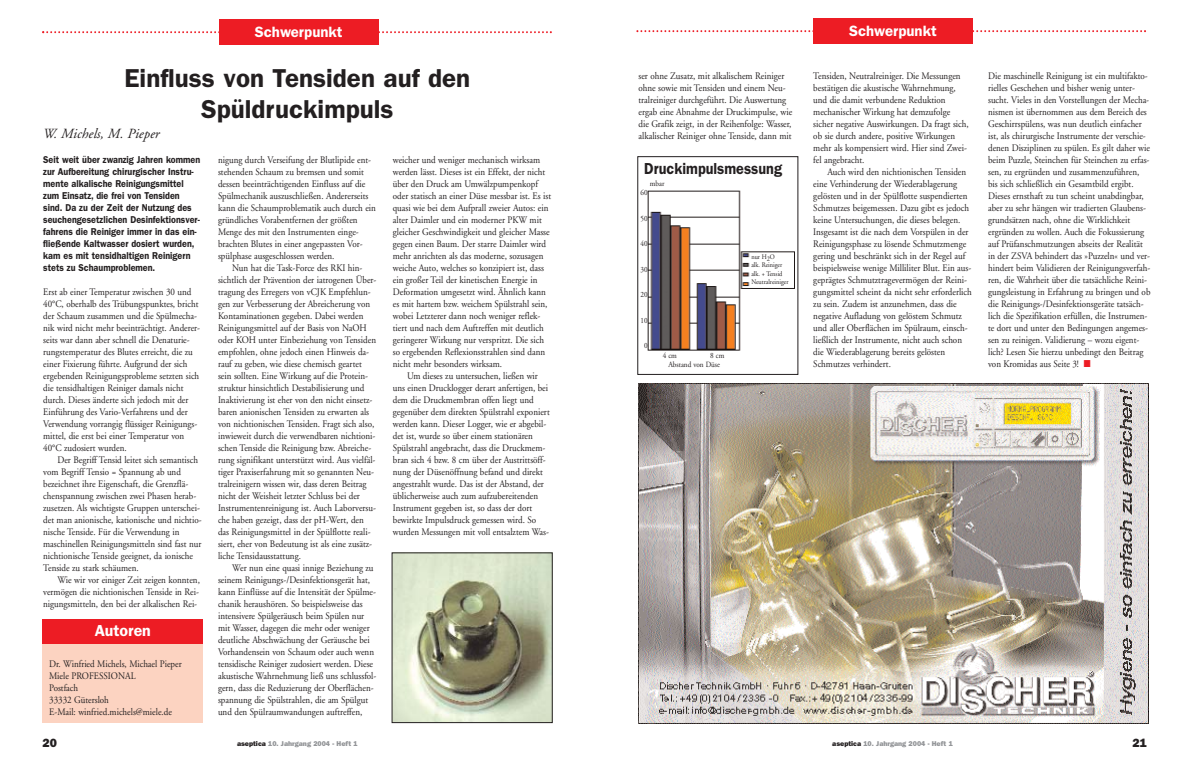
<style>
.page{position:relative;width:1191px;height:765px;background:#fff}
.page>*{position:absolute;margin:0;border:0;box-sizing:border-box;transform-origin:0 0}
.t1{font:600 26px/31.2px "Franklin Gothic";color:#231f20;text-align:center}
.t2{font:600 16px "Franklin Gothic";color:#231f20;scale:.9 1}
.t3{font:600 16px "Franklin Gothic";color:#fff}
.t4{font:600 15px "Franklin Gothic";color:#fff}
.t5{font:italic 14px "Adobe Garamond";color:#231f20}
.t6{font:800 12px "Franklin Gothic";color:#231f20}
.t7{font:10px/12px "Adobe Garamond";color:#231f20;scale:.9 1}
.t8{font:600 10px/12px "Franklin Gothic";color:#231f20;scale:.9 1}
.t9{font:8px/9px "Adobe Garamond";color:#231f20;scale:.9 1}
.t10{font:800 7px "Franklin Gothic";color:#939598}
.t11{font:7px/8.5px "Adobe Garamond";color:#231f20;scale:.9 1}
.s1{color:#231f20}
.s2{color:#ed1c24}
</style>
<div class="page">
<svg style="left:636px;top:30px;width:510px;height:2px"></svg>
<div style="left:813px;top:19px;width:160px;height:25px;background:#ed1c24"></div>
<svg style="left:42px;top:31px;width:510px;height:2px"></svg>
<div style="left:219px;top:20px;width:160px;height:25px;background:#ed1c24"></div>
<div style="left:43px;top:623px;width:160px;height:100px;background:#fcd3c1"></div>
<div style="left:43px;top:620px;width:160px;height:24px;background:#ed1c24"></div>
<img style="left:647px;top:190px;width:147px;height:161px">
<div style="left:638px;top:156px;width:160px;height:219px;border:1px solid #231f20"></div>
<img style="left:394px;top:555px;width:156px;height:166px">
<img style="left:638px;top:384px;width:510px;height:340px">
<h3 class="t4" style="left:255px;top:26px;width:89px">Schwerpunkt</h3>
<h1 class="t1" style="left:125px;top:65px;width:347px">Einfluss von Tensiden auf den<br>Spüldruckimpuls</h1>
<h3 class="t5" style="left:43px;top:128px;width:118px">W. Michels, M. Pieper</h3>
<p class="t8" style="left:43px;top:155px;width:176px">Seit weit über zwanzig Jahren kommen zur Aufbereitung chirurgischer Instru&shy;mente alkalische Reinigungsmittel zum Einsatz, die frei von Tensiden sind. Da zu der Zeit der Nutzung des seuchengesetzlichen Desinfektionsver&shy;fahrens die Reiniger immer in das ein&shy;fließende Kaltwasser dosiert wurden, kam es mit tensidhaltigen Reinigern stets zu Schaumproblemen.</p>
<p class="t7" style="left:43px;top:287px;width:176px">Erst ab einer Temperatur zwischen 30 und 40°C, oberhalb des Trübungspunktes, bricht der Schaum zusammen und die Spülmecha&shy;nik wird nicht mehr beeinträchtigt. Anderer&shy;seits war dann aber schnell die Denaturie&shy;rungstemperatur des Blutes erreicht, die zu einer Fixierung führte. Aufgrund der sich ergebenden Reinigungsprobleme setzten sich die tensidhaltigen Reiniger damals nicht durch. Dieses änderte sich jedoch mit der Einführung des Vario-Verfahrens und der Verwendung vorrangig flüssiger Reinigungs&shy;mittel, die erst bei einer Temperatur von 40°C zudosiert wurden.</p>
<p class="t7" style="left:43px;top:455px;width:178px;text-indent:14px">Der Begriff Tensid leitet sich semantisch vom Begriff Tensio = Spannung ab und bezeichnet ihre Eigenschaft, die Grenzflä&shy;chenspannung zwischen zwei Phasen herab&shy;zusetzen. Als wichtigste Gruppen unterschei&shy;det man anionische, kationische und nichtio&shy;nische Tenside. Für die Verwendung in maschinellen Reinigungsmitteln sind fast nur nichtionische Tenside geeignet, da ionische Tenside zu stark schäumen.</p>
<p class="t7" style="left:43px;top:575px;width:176px;text-align:justify;text-indent:14px">Wie wir vor einiger Zeit zeigen konnten, vermögen die nichtionischen Tenside in Rei&shy;nigungsmitteln, den bei der alkalischen Rei-</p>
<h2 class="t3" style="left:95px;top:625px;width:58px">Autoren</h2>
<p class="t7" style="left:49px;top:659px;width:149px">Dr. Winfried Michels, Michael Pieper<br>Miele PROFESSIONAL<br>Postfach<br>33332 Gütersloh<br>E-Mail: winfried.michels@miele.de</p>
<p class="t7" style="left:218px;top:155px;width:177px">nigung durch Verseifung der Blutlipide ent&shy;stehenden Schaum zu bremsen und somit dessen beeinträchtigenden Einfluss auf die Spülmechanik auszuschließen. Andererseits kann die Schaumproblematik auch durch ein gründliches Vorabentfernen der größten Menge des mit den Instrumenten einge&shy;brachten Blutes in einer angepassten Vor&shy;spülphase ausgeschlossen werden.</p>
<p class="t7" style="left:218px;top:263px;width:178px;text-indent:14px">Nun hat die Task-Force des RKI hin&shy;sichtlich der Prävention der iatrogenen Über&shy;tragung des Erregers von vCJK Empfehlun&shy;gen zur Verbesserung der Abreicherung von Kontaminationen gegeben. Dabei werden Reinigungsmittel auf der Basis von NaOH oder KOH unter Einbeziehung von Tensiden empfohlen, ohne jedoch einen Hinweis da&shy;rauf zu geben, wie diese chemisch geartet sein sollten. Eine Wirkung auf die Protein&shy;struktur hinsichtlich Destabilisierung und Inaktivierung ist eher von den nicht einsetz&shy;baren anionischen Tensiden zu erwarten als von nichtionischen Tensiden. Fragt sich also, inwieweit durch die verwendbaren nichtioni&shy;schen Tenside die Reinigung bzw. Abreiche&shy;rung signifikant unterstützt wird. Aus vielfäl&shy;tiger Praxiserfahrung mit so genannten Neu&shy;tralreinigern wissen wir, dass deren Beitrag nicht der Weisheit letzter Schluss bei der Instrumentenreinigung ist. Auch Laborversu&shy;che haben gezeigt, dass der pH-Wert, den das Reinigungsmittel in der Spülflotte reali&shy;siert, eher von Bedeutung ist als eine zusätz&shy;liche Tensidausstattung.</p>
<p class="t7" style="left:218px;top:563px;width:177px;text-indent:14px">Wer nun eine quasi innige Beziehung zu seinem Reinigungs-/Desinfektionsgerät hat, kann Einflüsse auf die Intensität der Spülme&shy;chanik heraushören. So beispielsweise das intensivere Spülgeräusch beim Spülen nur mit Wasser, dagegen die mehr oder weniger deutliche Abschwächung der Geräusche bei Vorhandensein von Schaum oder auch wenn tensidische Reiniger zudosiert werden. Diese akustische Wahrnehmung ließ uns schlussfol&shy;gern, dass die Reduzierung der Oberflächen&shy;spannung die Spülstrahlen, die am Spülgut und den Spülraumwandungen auftreffen,</p>
<p class="t6" style="left:43px;top:739px;width:16px">20</p>
<p class="t10" style="left:237px;top:741px;width:122px"><span class="s1">aseptica</span> 10. Jahrgang 2004 - Heft 1</p>
<p class="t7" style="left:393px;top:155px;width:177px">weicher und weniger mechanisch wirksam werden lässt. Dieses ist ein Effekt, der nicht über den Druck am Umwälzpumpenkopf oder statisch an einer Düse messbar ist. Es ist quasi wie bei dem Aufprall zweier Autos: ein alter Daimler und ein moderner PKW mit gleicher Geschwindigkeit und gleicher Masse gegen einen Baum. Der starre Daimler wird mehr anrichten als das moderne, sozusagen weiche Auto, welches so konzipiert ist, dass ein großer Teil der kinetischen Energie in Deformation umgesetzt wird. Ähnlich kann es mit hartem bzw. weichem Spülstrahl sein, wobei Letzterer dann noch weniger reflek&shy;tiert und nach dem Auftreffen mit deutlich geringerer Wirkung nur verspritzt. Die sich so ergebenden Reflexionsstrahlen sind dann nicht mehr besonders wirksam.</p>
<p class="t7" style="left:393px;top:371px;width:176px;text-indent:14px">Um dieses zu untersuchen, ließen wir uns einen Drucklogger derart anfertigen, bei dem die Druckmembran offen liegt und gegenüber dem direkten Spülstrahl exponiert werden kann. Dieser Logger, wie er abgebil&shy;det ist, wurde so über einem stationären Spülstrahl angebracht, dass die Druckmem&shy;bran sich 4 bzw. 8 cm über der Austrittsöff&shy;nung der Düsenöffnung befand und direkt angestrahlt wurde. Das ist der Abstand, der üblicherweise auch zum aufzubereitenden Instrument gegeben ist, so dass der dort bewirkte Impulsdruck gemessen wird. So wurden Messungen mit voll entsalztem Was-</p>
<h3 class="t4" style="left:849px;top:25px;width:89px">Schwerpunkt</h3>
<p class="t7" style="left:639px;top:71px;width:172px">ser ohne Zusatz, mit alkalischem Reiniger ohne sowie mit Tensiden und einem Neu&shy;tralreiniger durchgeführt. Die Auswertung ergab eine Abnahme der Druckimpulse, wie die Grafik zeigt, in der Reihenfolge: Wasser, alkalischer Reiniger ohne Tenside, dann mit</p>
<p class="t7" style="left:813px;top:71px;width:174px">Tensiden, Neutralreiniger. Die Messungen bestätigen die akustische Wahrnehmung, und die damit verbundene Reduktion mechanischer Wirkung hat demzufolge sicher negative Auswirkungen. Da fragt sich, ob sie durch andere, positive Wirkungen mehr als kompensiert wird. Hier sind Zwei&shy;fel angebracht.</p>
<p class="t7" style="left:813px;top:167px;width:178px;text-indent:14px">Auch wird den nichtionischen Tensiden eine Verhinderung der Wiederablagerung gelösten und in der Spülflotte suspendierten Schmutzes beigemessen. Dazu gibt es jedoch keine Untersuchungen, die dieses belegen.<br>Insgesamt ist die nach dem Vorspülen in der Reinigungsphase zu lösende Schmutzmenge gering und beschränkt sich in der Regel auf beispielsweise wenige Milliliter Blut. Ein aus&shy;geprägtes Schmutztragevermögen der Reini&shy;gungsmittel scheint da nicht sehr erforderlich zu sein. Zudem ist anzunehmen, dass die negative Aufladung von gelöstem Schmutz und aller Oberflächen im Spülraum, einsch&shy;ließlich der Instrumente, nicht auch schon die Wiederablagerung bereits gelösten Schmutzes verhindert.</p>
<h2 class="t2" style="left:644px;top:163px;width:155px">Druckimpulsmessung</h2>
<p class="t9" style="left:650px;top:180px;width:18px">mbar</p>
<p class="t9" style="left:641px;top:189px;width:10px">60</p>
<p class="t9" style="left:641px;top:215px;width:10px">50</p>
<p class="t9" style="left:641px;top:240px;width:10px">40</p>
<p class="t9" style="left:641px;top:266px;width:10px">30</p>
<p class="t9" style="left:641px;top:291px;width:10px">20</p>
<p class="t9" style="left:641px;top:317px;width:10px">10</p>
<p class="t9" style="left:644px;top:342px;width:5px">0</p>
<p class="t11" style="left:751px;top:253px;width:43px">nur H2O<br>alk. Reiniger alk. + Tensid<br>Neutralreiniger</p>
<p class="t9" style="left:663px;top:352px;width:17px">4 cm</p>
<p class="t9" style="left:668px;top:352px;width:64px;text-indent:42px">8 cm<br>Abstand von Düse</p>
<p class="t7" style="left:988px;top:71px;width:182px">Die maschinelle Reinigung ist ein multifakto&shy;rielles Geschehen und bisher wenig unter&shy;sucht. Vieles in den Vorstellungen der Mecha&shy;nismen ist übernommen aus dem Bereich des Geschirrspülens, was nun deutlich einfacher ist, als chirurgische Instrumente der verschie&shy;denen Disziplinen zu spülen. Es gilt daher wie beim Puzzle, Steinchen für Steinchen zu erfas&shy;sen, zu ergründen und zusammenzuführen, bis sich schließlich ein Gesamtbild ergibt.<br>Dieses ernsthaft zu tun scheint unabdingbar, aber zu sehr hängen wir tradierten Glaubens&shy;grundsätzen nach, ohne die Wirklichkeit ergründen zu wollen. Auch die Fokussierung auf Prüfanschmutzungen abseits der Realität in der ZSVA behindert das »Puzzeln« und ver&shy;hindert beim Validieren der Reinigungsverfah&shy;ren, die Wahrheit über die tatsächliche Reini&shy;gungsleistung in Erfahrung zu bringen und ob die Reinigungs-/Desinfektionsgeräte tatsäch&shy;lich die Spezifikation erfüllen, die Instrumen&shy;te dort und unter den Bedingungen angemes&shy;sen zu reinigen. Validierung – wozu eigent&shy;lich? Lesen Sie hierzu unbedingt den Beitrag von Kromidas aus Seite 3! <span class="s2">■</span></p>
<p class="t10" style="left:832px;top:741px;width:122px"><span class="s1">aseptica</span> 10. Jahrgang 2004 - Heft 1</p>
<p class="t6" style="left:1133px;top:739px;width:16px">21</p>
</div>
